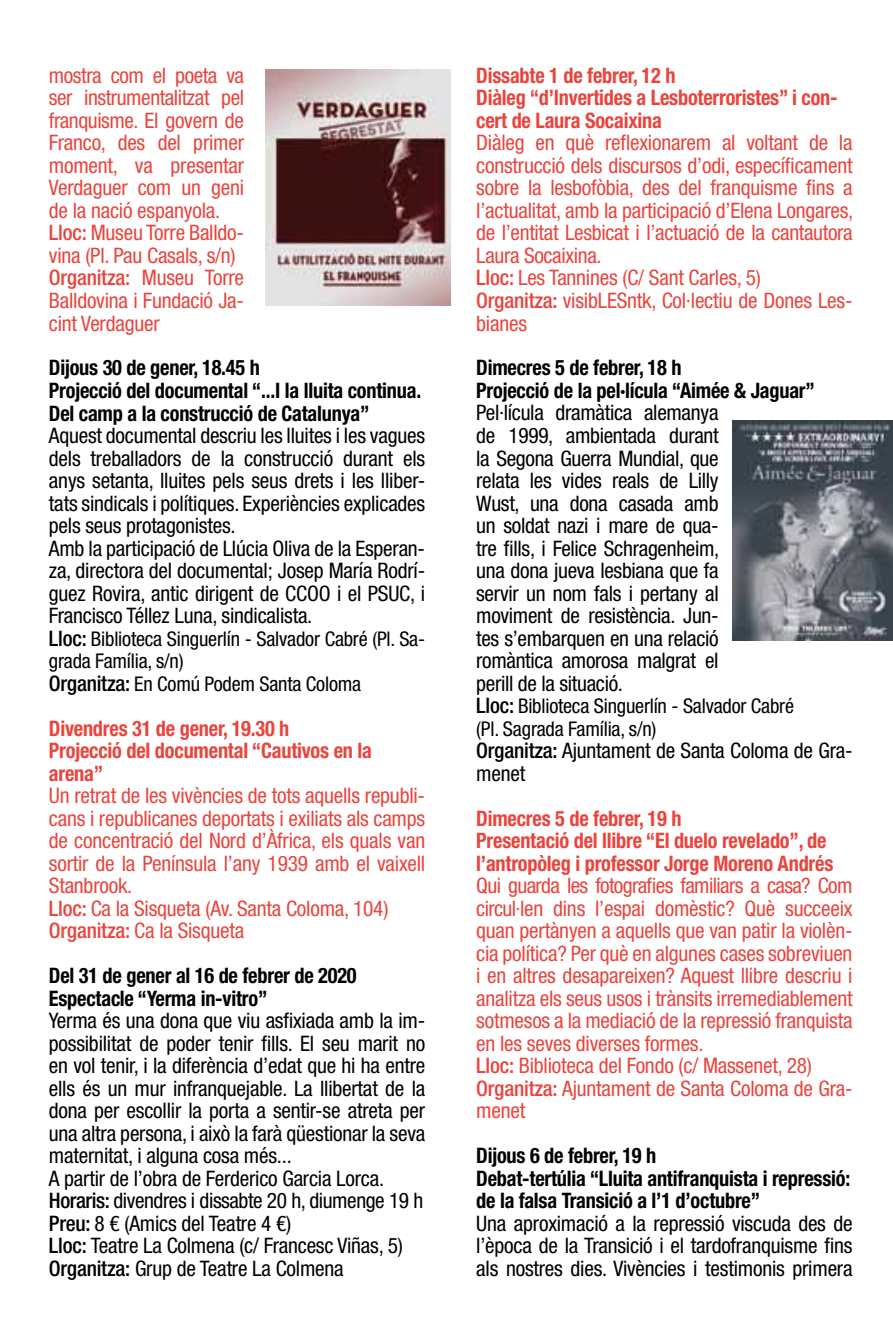
<style>
.page{position:relative;width:893px;height:1340px;background:#fff}
.page>*{position:absolute;margin:0;border:0;box-sizing:border-box;transform-origin:0 0}
.t1{font:condensed 21.38px/22.5px "Helvetica Neue LT Std";letter-spacing:-.01em;color:#000}
.t2{font:condensed 21.38px/22.5px "Helvetica Neue LT Std";letter-spacing:-.01em;color:#e9453e}
.t3{font:700 condensed 21.38px/22.5px "Helvetica Neue LT Std";letter-spacing:-.01em;color:#000;scale:.95 1}
.t4{font:700 condensed 21.38px/22.5px "Helvetica Neue LT Std";letter-spacing:-.01em;color:#e9453e;scale:.95 1}
.t5{font:condensed 20.25px/22.5px "Helvetica Neue LT Std";letter-spacing:-.01em;color:#000}
.s1{font-weight:500}
.s2{font-weight:500;font-size:21.38px}
</style>
<div class="page">
<img style="left:266px;top:69px;width:185px;height:237px">
<img style="left:732px;top:420px;width:161px;height:221px">
<p class="t2" style="left:49px;top:64px;width:197px">mostra com el poeta va ser instrumentalitzat pel franquisme. El govern de<br>Franco, des del primer moment, va presentar<br>Verdaguer com un geni de la nació espanyola.<br><span class="s1">Lloc:</span> Museu Torre Balldo&shy;vina (Pl. Pau Casals, s/n)<br><span class="s1">Organitza:</span> Museu Torre<br>Balldovina i Fundació Ja&shy;cint Verdaguer</p>
<p class="t3" style="left:49px;top:356px;width:393px">Dijous 30 de gener, 18.45 h<br>Projecció del documental “...I la lluita continua.<br>Del camp a la construcció de Catalunya”</p>
<p class="t1" style="left:49px;top:424px;width:378px">Aquest documental descriu les lluites i les vagues dels treballadors de la construcció durant els anys setanta, lluites pels seus drets i les lliber&shy;tats sindicals i polítiques. Experiències explicades pels seus protagonistes.<br>Amb la participació de Llúcia Oliva de la Esperan&shy;za, directora del documental; Josep María Rodrí&shy;guez Rovira, antic dirigent de CCOO i el PSUC, i Francisco Téllez Luna, sindicalista.</p>
<p class="t5" style="left:49px;top:627px;width:378px"><span class="s2">Lloc:</span> Biblioteca Singuerlín - Salvador Cabré (Pl. Sa&shy;grada Família, s/n)<br><span class="s2">Organitza:</span> En Comú Podem Santa Coloma</p>
<p class="t4" style="left:49px;top:716px;width:342px">Divendres 31 de gener, 19.30 h<br>Projecció del documental “Cautivos en la arena”</p>
<p class="t2" style="left:49px;top:784px;width:378px">Un retrat de les vivències de tots aquells republi&shy;cans i republicanes deportats i exiliats als camps de concentració del Nord d’Àfrica, els quals van sortir de la Península l’any 1939 amb el vaixell Stanbrook.<br><span class="s1">Lloc:</span> Ca la Sisqueta (Av. Santa Coloma, 104)<br><span class="s1">Organitza:</span> Ca la Sisqueta</p>
<p class="t3" style="left:49px;top:964px;width:325px">Del 31 de gener al 16 de febrer de 2020<br>Espectacle “Yerma in-vitro”</p>
<p class="t1" style="left:49px;top:1009px;width:378px">Yerma és una dona que viu asfixiada amb la im&shy;possibilitat de poder tenir fills. El seu marit no en vol tenir, i la diferència d’edat que hi ha entre ells és un mur infranquejable. La llibertat de la dona per escollir la porta a sentir-se atreta per una altra persona, i això la farà qüestionar la seva maternitat, i alguna cosa més...<br>A partir de l’obra de Ferderico Garcia Lorca.<br><span class="s1">Horaris:</span> divendres i dissabte 20 h, diumenge 19 h <span class="s1">Preu:</span> 8 € (Amics del Teatre 4 €)<br><span class="s1">Lloc:</span> Teatre La Colmena (c/ Francesc Viñas, 5)<br><span class="s1">Organitza:</span> Grup de Teatre La Colmena</p>
<p class="t4" style="left:476px;top:64px;width:382px">Dissabte 1 de febrer, 12 h<br>Diàleg “d’Invertides a Lesboterroristes” i con&shy;cert de Laura Socaixina</p>
<p class="t2" style="left:476px;top:131px;width:379px">Diàleg en què reflexionarem al voltant de la construcció dels discursos d’odi, específicament sobre la lesbofòbia, des del franquisme fins a l’actualitat, amb la participació d’Elena Longares, de l’entitat Lesbicat i l’actuació de la cantautora Laura Socaixina.<br><span class="s1">Lloc:</span> Les Tannines (C/ Sant Carles, 5)<br><span class="s1">Organitza:</span> visibLESntk, Col·lectiu de Dones Les&shy;bianes</p>
<p class="t3" style="left:476px;top:356px;width:358px">Dimecres 5 de febrer, 18 h<br>Projecció de la pel·lícula “Aimée &amp; Jaguar”</p>
<p class="t1" style="left:476px;top:401px;width:245px;text-align:justify">Pel·lícula dramàtica alemanya de 1999, ambientada durant la Segona Guerra Mundial, que relata les vides reals de Lilly Wust, una dona casada amb un soldat nazi i mare de qua&shy;tre fills, i Felice Schragenheim, una dona jueva lesbiana que fa servir un nom fals i pertany al moviment de resistència. Jun&shy;tes s’embarquen en una relació romàntica amorosa malgrat el perill de la situació.</p>
<p class="t5" style="left:476px;top:694px;width:319px"><span class="s2">Lloc:</span> Biblioteca Singuerlín - Salvador Cabré (Pl. Sagrada Família, s/n)</p>
<p class="t1" style="left:476px;top:739px;width:378px"><span class="s1">Organitza:</span> Ajuntament de Santa Coloma de Gra&shy;menet</p>
<p class="t4" style="left:476px;top:806px;width:377px">Dimecres 5 de febrer, 19 h<br>Presentació del llibre “El duelo revelado”, de l’antropòleg i professor Jorge Moreno Andrés</p>
<p class="t2" style="left:476px;top:874px;width:378px">Qui guarda les fotografies familiars a casa? Com circul·len dins l’espai domèstic? Què succeeix quan pertànyen a aquells que van patir la violèn&shy;cia política? Per què en algunes cases sobreviuen i en altres desapareixen? Aquest llibre descriu i analitza els seus usos i trànsits irremediablement sotmesos a la mediació de la repressió franquista en les seves diverses formes.<br><span class="s1">Lloc:</span> Biblioteca del Fondo (c/ Massenet, 28)<br><span class="s1">Organitza:</span> Ajuntament de Santa Coloma de Gra&shy;menet</p>
<p class="t3" style="left:476px;top:1144px;width:395px">Dijous 6 de febrer, 19 h<br>Debat-tertúlia “Lluita antifranquista i repressió: de la falsa Transició a l’1 d’octubre”</p>
<p class="t1" style="left:476px;top:1211px;width:378px;text-align:justify">Una aproximació a la repressió viscuda des de l’època de la Transició i el tardofranquisme fins als nostres dies. Vivències i testimonis primera</p>
</div>
